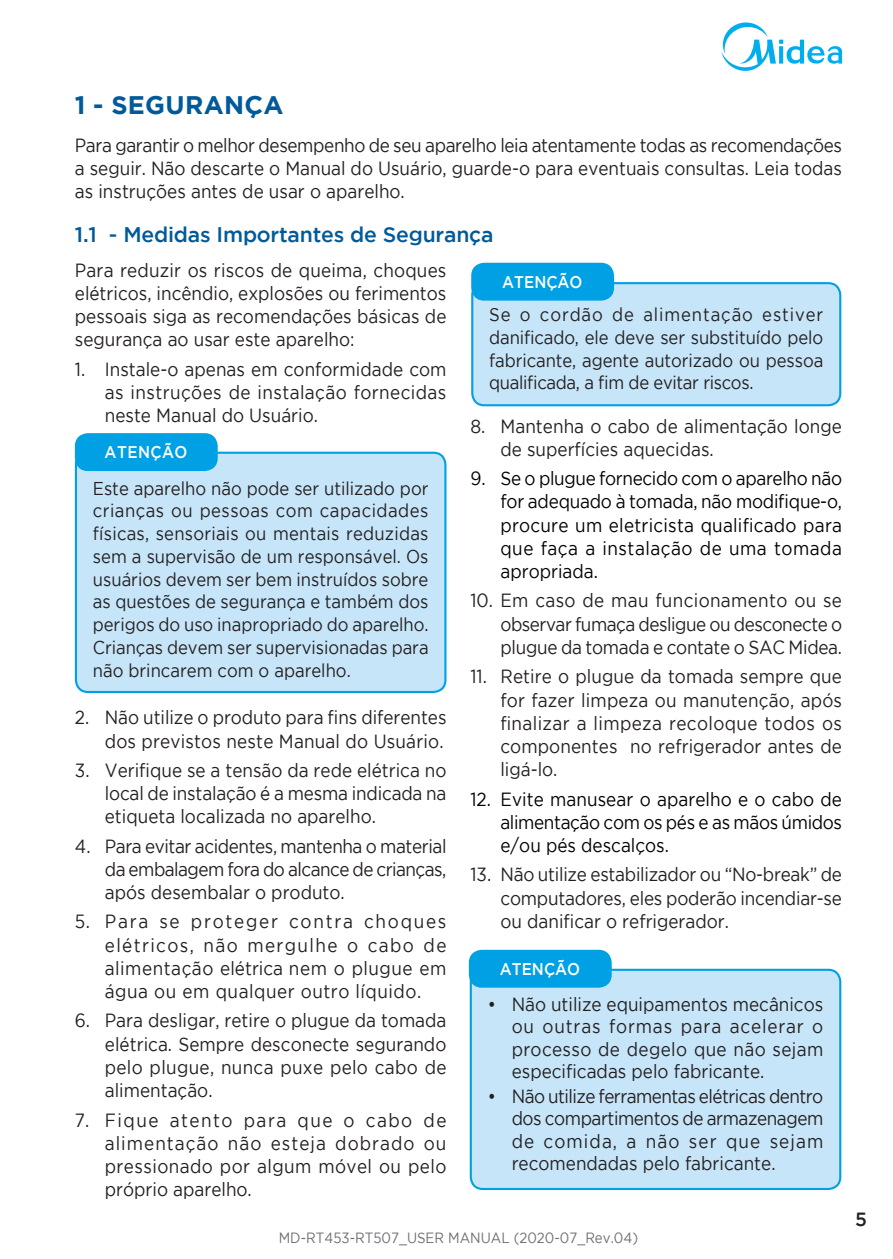
<style>
.page{position:relative;width:893px;height:1259px;background:#fff}
.page>*{position:absolute;margin:0;border:0;box-sizing:border-box;transform-origin:0 0}
.t1{font:700 25.5px "Gotham";letter-spacing:.015em;color:#005a99}
.t2{font:500 21px "Gotham";letter-spacing:-.01em;color:#005a99}
.t3{font:18.9px/23.4px "Gotham";color:#231f20;text-align:justify;scale:.9 1}
.t4{font:18.9px/23.4px "Gotham";color:#000;text-align:justify;scale:.9 1}
.t5{font:500 18.9px "Gotham";color:#231f20}
.t6{font:18.6px/22.8px "Gotham";letter-spacing:-.005em;color:#231f20;text-align:justify;scale:.9 1}
.t7{font:500 16.8px "Gotham";color:#fff;scale:.9 1}
.t8{font:500 16.8px "Gotham";letter-spacing:.03em;color:#fff;scale:.9 1}
.t9{font:14.7px "Gotham";color:#6d6e70;scale:.9 1}
</style>
<div class="page">
<svg style="left:721px;top:22px;width:121px;height:49px"></svg>
<div style="left:76px;top:453px;width:369px;height:239px;background:#c7e5f8;border-radius:12px"></div>
<div style="left:75px;top:452px;width:371px;height:241px;border:2px solid #00a0e4;border-radius:12px"></div>
<div style="left:76px;top:434px;width:141px;height:36px;background:#00a0e4;border-radius:12px"></div>
<div style="left:75px;top:433px;width:143px;height:38px;border:2px solid #00a0e4;border-radius:12px"></div>
<div style="left:472px;top:283px;width:368px;height:122px;background:#c7e5f8;border-radius:12px"></div>
<div style="left:471px;top:282px;width:370px;height:124px;border:2px solid #00a0e4;border-radius:12px"></div>
<div style="left:472px;top:264px;width:141px;height:35px;background:#00a0e4;border-radius:12px"></div>
<div style="left:471px;top:263px;width:143px;height:38px;border:2px solid #00a0e4;border-radius:12px"></div>
<div style="left:471px;top:969px;width:369px;height:220px;background:#c7e5f8;border-radius:12px"></div>
<div style="left:470px;top:968px;width:371px;height:222px;border:2px solid #00a0e4;border-radius:12px"></div>
<div style="left:470px;top:951px;width:141px;height:35px;background:#00a0e4;border-radius:12px"></div>
<div style="left:469px;top:949px;width:143px;height:38px;border:2px solid #00a0e4;border-radius:12px"></div>
<h1 class="t1" style="left:75px;top:96px;width:210px">1 - SEGURANÇA</h1>
<p class="t3" style="left:75px;top:135px;width:854px">Para garantir o melhor desempenho de seu aparelho leia atentamente todas as recomendações a seguir. Não descarte o Manual do Usuário, guarde-o para eventuais consultas. Leia todas as instruções antes de usar o aparelho.</p>
<p class="t2" style="left:75px;top:227px;width:420px">1.1 - Medidas Importantes de Segurança</p>
<p class="t3" style="left:75px;top:259px;width:414px">Para reduzir os riscos de queima, choques elétricos, incêndio, explosões ou ferimentos pessoais siga as recomendações básicas de segurança ao usar este aparelho:</p>
<p class="t3" style="left:105px;top:358px;width:381px;text-indent:-30px">1. Instale-o apenas em conformidade com as instruções de instalação fornecidas neste Manual do Usuário.</p>
<p class="t8" style="left:105px;top:446px;width:94px">ATENÇÃO</p>
<p class="t6" style="left:93px;top:478px;width:375px">Este aparelho não pode ser utilizado por crianças ou pessoas com capacidades físicas, sensoriais ou mentais reduzidas sem a supervisão de um responsável. Os usuários devem ser bem instruídos sobre as questões de segurança e também dos perigos do uso inapropriado do aparelho.<br>Crianças devem ser supervisionadas para não brincarem com o aparelho.</p>
<p class="t3" style="left:75px;top:707px;width:414px;text-align:right">2. Não utilize o produto para fins diferentes dos previstos neste Manual do Usuário.</p>
<p class="t3" style="left:105px;top:760px;width:381px;text-indent:-30px">3. Verifique se a tensão da rede elétrica no local de instalação é a mesma indicada na etiqueta localizada no aparelho.</p>
<p class="t3" style="left:105px;top:835px;width:381px;text-indent:-30px">4. Para evitar acidentes, mantenha o material da embalagem fora do alcance de crianças, após desembalar o produto.</p>
<p class="t3" style="left:105px;top:911px;width:381px;text-indent:-30px">5. Para se proteger contra choques elétricos, não mergulhe o cabo de alimentação elétrica nem o plugue em água ou em qualquer outro líquido.</p>
<p class="t3" style="left:105px;top:1010px;width:381px;text-indent:-30px">6. Para desligar, retire o plugue da tomada elétrica. Sempre desconecte segurando pelo plugue, nunca puxe pelo cabo de alimentação.</p>
<p class="t3" style="left:105px;top:1109px;width:381px;text-indent:-30px">7. Fique atento para que o cabo de alimentação não esteja dobrado ou pressionado por algum móvel ou pelo próprio aparelho.</p>
<p class="t7" style="left:502px;top:275px;width:91px">ATENÇÃO</p>
<p class="t6" style="left:489px;top:304px;width:373px">Se o cordão de alimentação estiver danificado, ele deve ser substituído pelo fabricante, agente autorizado ou pessoa qualificada, a fim de evitar riscos.</p>
<p class="t3" style="left:500px;top:415px;width:381px;text-indent:-30px">8. Mantenha o cabo de alimentação longe de superfícies aquecidas.</p>
<p class="t4" style="left:500px;top:468px;width:381px;text-indent:-30px">9. Se o plugue fornecido com o aparelho não for adequado à tomada, não modifique-o, procure um eletricista qualificado para que faça a instalação de uma tomada apropriada.</p>
<p class="t3" style="left:500px;top:590px;width:381px;text-indent:-30px">10. Em caso de mau funcionamento ou se observar fumaça desligue ou desconecte o plugue da tomada e contate o SAC Midea.</p>
<p class="t3" style="left:500px;top:666px;width:381px;text-indent:-30px">11. Retire o plugue da tomada sempre que for fazer limpeza ou manutenção, após finalizar a limpeza recoloque todos os componentes no refrigerador antes de ligá-lo.</p>
<p class="t4" style="left:500px;top:788px;width:381px;text-indent:-30px">12. Evite manusear o aparelho e o cabo de alimentação com os pés e as mãos úmidos e/ou pés descalços.</p>
<p class="t3" style="left:500px;top:864px;width:381px;text-indent:-30px">13. Não utilize estabilizador ou “No-break” de computadores, eles poderão incendiar-se ou danificar o refrigerador.</p>
<p class="t7" style="left:500px;top:962px;width:91px">ATENÇÃO</p>
<p class="t3" style="left:512px;top:994px;width:348px;line-height:22.2px;text-indent:-24px">• Não utilize equipamentos mecânicos ou outras formas para acelerar o processo de degelo que não sejam especificadas pelo fabricante.</p>
<p class="t3" style="left:512px;top:1086px;width:348px;line-height:22.2px;text-indent:-24px">• Não utilize ferramentas elétricas dentro dos compartimentos de armazenagem de comida, a não ser que sejam recomendadas pelo fabricante.</p>
<p class="t9" style="left:279px;top:1232px;width:401px">MD-RT453-RT507_USER MANUAL (2020-07_Rev.04)</p>
<p class="t5" style="left:855px;top:1211px;width:13px">5</p>
</div>
